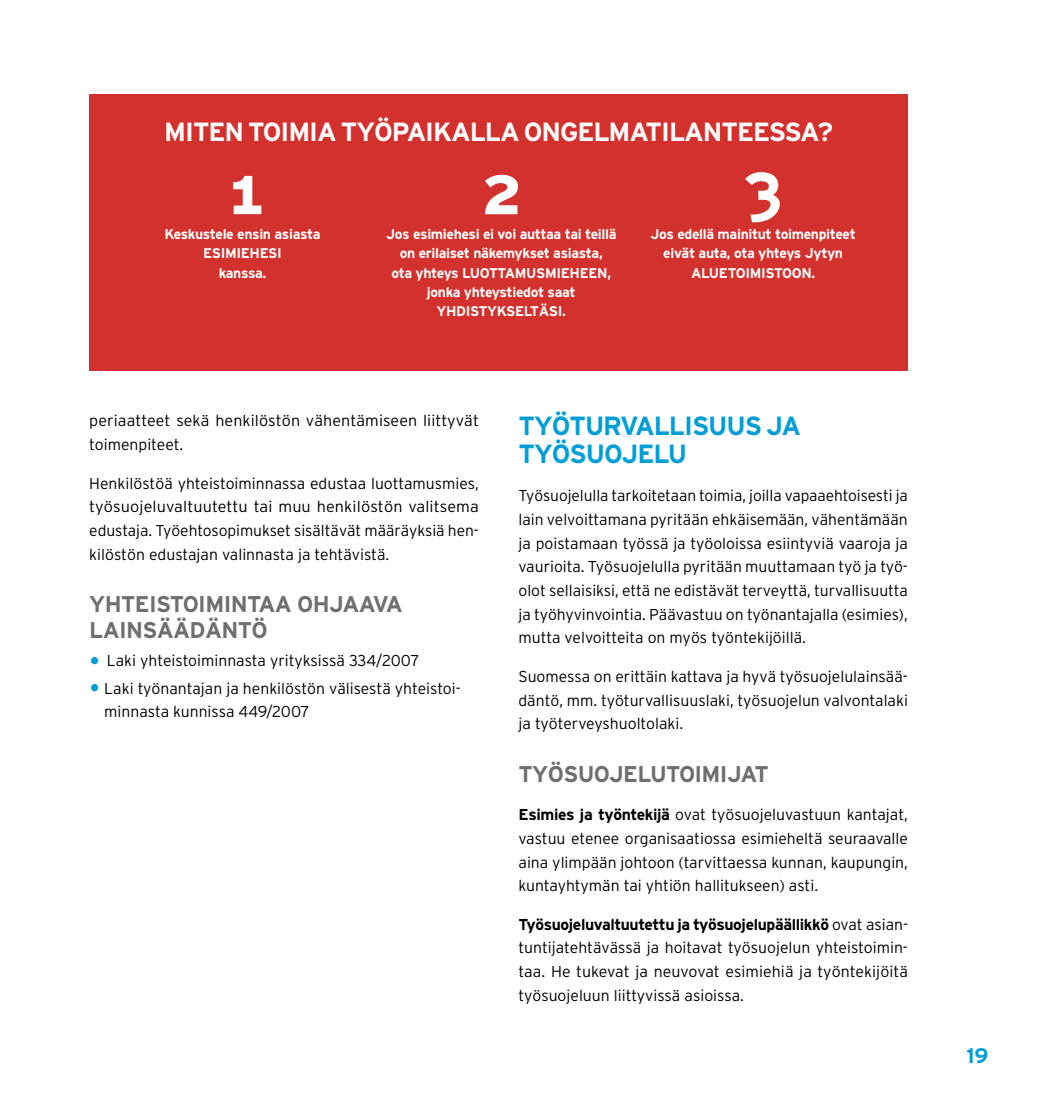
<style>
.page{position:relative;width:1042px;height:1117px;background:#fff}
.page>*{position:absolute;margin:0;border:0;box-sizing:border-box;transform-origin:0 0}
.t1{font:700 68.77px "Inter Oldstyle Nbrs";color:#fff}
.t2{font:700 66.5px "Inter Oldstyle Nbrs";color:#fff}
.t3{font:700 26.25px "Interstate";letter-spacing:-.04em;color:#fff}
.t4{font:700 26.25px/28px "Interstate";letter-spacing:-.04em;color:#009ed6}
.t5{font:700 22.75px/26.2px "Interstate";letter-spacing:-.03em;color:#706f6f}
.t6{font:700 21px "Interstate";color:#009ed6}
.t7{font:300 15.75px/23.6px "Interstate";color:#000;text-align:justify}
.t8{font:700 14px/19.2px "Interstate";letter-spacing:-.025em;color:#fff;text-align:center}
.s1{color:#009ed6}
.s2{font-weight:700}
</style>
<div class="page">
<div style="left:89px;top:94px;width:819px;height:277px;background:#d3312d"></div>
<h3 class="t3" style="left:164px;top:117px;width:670px">MITEN TOIMIA TYÖPAIKALLA ONGELMATILANTEESSA?</h3>
<h1 class="t1" style="left:230px;top:151px;width:35px">1</h1>
<h1 class="t1" style="left:478px;top:151px;width:48px">2</h1>
<h2 class="t2" style="left:741px;top:149px;width:44px">3</h2>
<p class="t8" style="left:165px;top:224px;width:157px">Keskustele ensin asiasta<br>ESIMIEHESI<br>kanssa.</p>
<p class="t8" style="left:386px;top:224px;width:232px">Jos esimiehesi ei voi auttaa tai teillä on erilaiset näkemykset asiasta,<br>ota yhteys LUOTTAMUSMIEHEEN, jonka yhteystiedot saat<br>YHDISTYKSELTÄSI.</p>
<p class="t8" style="left:650px;top:224px;width:207px">Jos edellä mainitut toimenpiteet eivät auta, ota yhteys Jytyn<br>ALUETOIMISTOON.</p>
<p class="t7" style="left:89px;top:409px;width:391px">periaatteet sekä henkilöstön vähentämiseen liittyvät toimenpiteet.</p>
<p class="t7" style="left:89px;top:471px;width:391px">Henkilöstöä yhteistoiminnassa edustaa luottamusmies, työsuojeluvaltuutettu tai muu henkilöstön valitsema edustaja. Työehtosopimukset sisältävät määräyksiä hen&shy;kilöstön edustajan valinnasta ja tehtävistä.</p>
<h3 class="t5" style="left:89px;top:590px;width:315px">YHTEISTOIMINTAA OHJAAVA<br>LAINSÄÄDÄNTÖ</h3>
<p class="t7" style="left:89px;top:648px;width:332px"><span class="s1">•</span> Laki yhteistoiminnasta yrityksissä 334/2007</p>
<p class="t7" style="left:104px;top:676px;width:358px;line-height:22.8px;text-indent:-15px"><span class="s1">•</span> Laki työnantajan ja henkilöstön välisestä yhteistoi&shy;minnasta kunnissa 449/2007</p>
<h3 class="t4" style="left:518px;top:411px;width:284px">TYÖTURVALLISUUS JA<br>TYÖSUOJELU</h3>
<p class="t7" style="left:518px;top:484px;width:391px">Työsuojelulla tarkoitetaan toimia, joilla vapaaehtoisesti ja lain velvoittamana pyritään ehkäisemään, vähentämään ja poistamaan työssä ja työoloissa esiintyviä vaaroja ja vaurioita. Työsuojelulla pyritään muuttamaan työ ja työ&shy;olot sellaisiksi, että ne edistävät terveyttä, turvallisuutta ja työhyvinvointia. Päävastuu on työnantajalla (esimies), mutta velvoitteita on myös työntekijöillä.</p>
<p class="t7" style="left:518px;top:664px;width:391px">Suomessa on erittäin kattava ja hyvä työsuojelulainsää&shy;däntö, mm. työturvallisuuslaki, työsuojelun valvontalaki ja työterveyshuoltolaki.</p>
<h3 class="t5" style="left:518px;top:760px;width:252px">TYÖSUOJELUTOIMIJAT</h3>
<p class="t7" style="left:518px;top:802px;width:391px"><span class="s2">Esimies ja työntekijä</span> ovat työsuojeluvastuun kantajat, vastuu etenee organisaatiossa esimieheltä seuraavalle aina ylimpään johtoon (tarvittaessa kunnan, kaupungin, kuntayhtymän tai yhtiön hallitukseen) asti.</p>
<p class="t7" style="left:518px;top:911px;width:391px"><span class="s2">Työsuojeluvaltuutettu ja työsuojelupäällikkö</span> ovat asian&shy;tuntijatehtävässä ja hoitavat työsuojelun yhteistoimin&shy;taa. He tukevat ja neuvovat esimiehiä ja työntekijöitä työsuojeluun liittyvissä asioissa.</p>
<h3 class="t6" style="left:966px;top:1043px;width:24px">19</h3>
</div>
